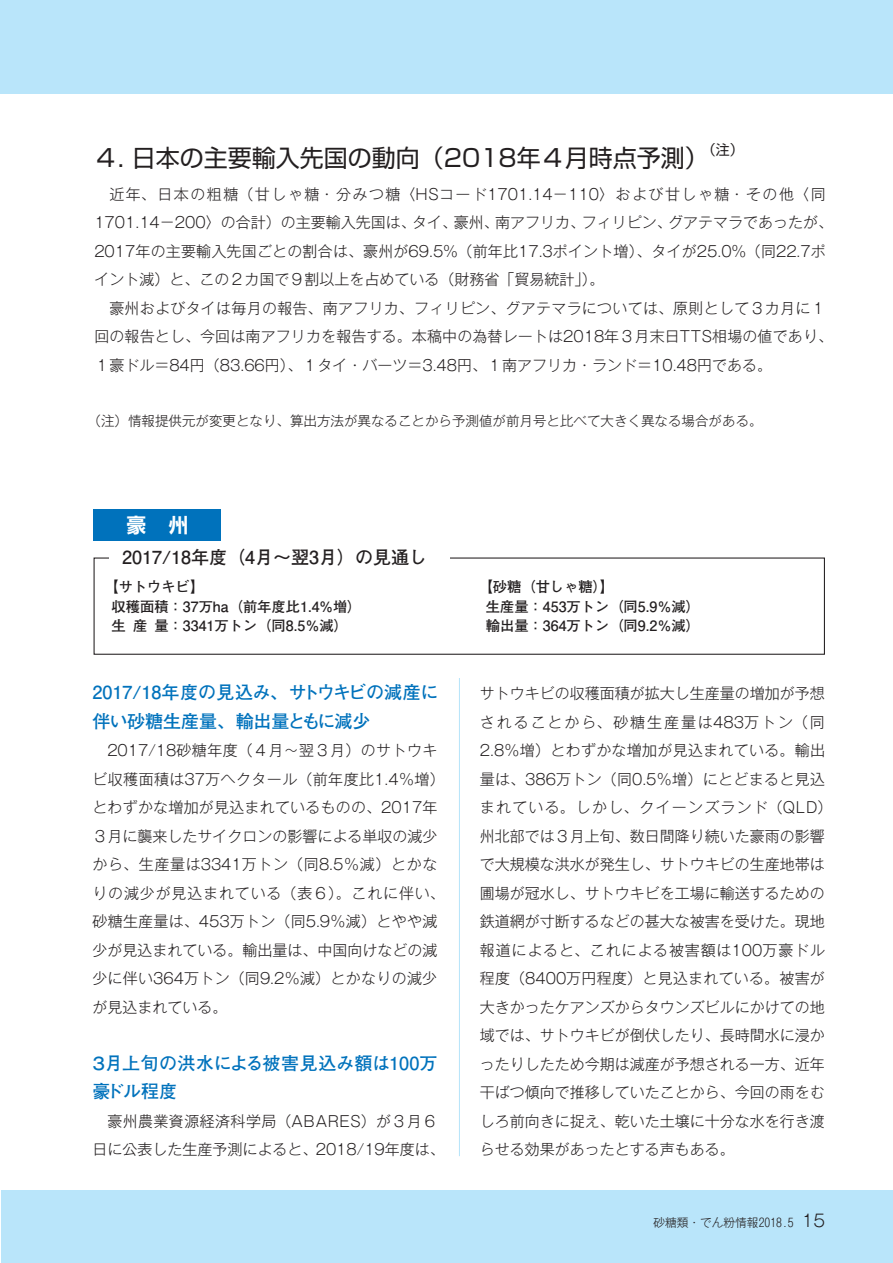
<style>
.page{position:relative;width:893px;height:1263px;background:#fff}
.page>*{position:absolute;margin:0;border:0;box-sizing:border-box;transform-origin:0 0}
.t1{font:24px "Shin Go Pr 5";color:#231f20}
.t2{font:21px "Rodin Pro B";color:#fff}
.t3{font:700 18px/28.5px "Futo Go B101 Pr 5";color:#0072bc}
.t4{font:700 18px "Futo Go B101 Pr 5";color:#231f20}
.t5{font:300 15px/28.5px "Gothic MB101 Pr 5";color:#231f20}
.t6{font:700 14.25px "Futo Go B101 Pr 5";color:#231f20}
.t7{font:13.95px "Shin Go Pr 5";color:#231f20}
.t8{font:300 13.5px "Gothic MB101 Pr 5";color:#231f20}
.t9{font:300 11.7px "Gothic MB101 Pr 5";color:#231f20}
.s1{font-size:16.95px}
</style>
<div class="page">
<div style="left:1px;top:1191px;width:892px;height:72px;background:#b9e5fa"></div>
<div style="left:1px;top:0;width:892px;height:94px;background:#b9e5fa"></div>
<hr style="left:459px;top:144px;width:1px;height:1012px;background:#b9e5fa">
<div style="left:93px;top:129px;width:732px;height:357px;background:#fff"></div>
<div style="left:92px;top:486px;width:733px;height:191px;background:#fff"></div>
<div style="left:94px;top:509px;width:127px;height:31px;background:#0072bc"></div>
<div style="left:94px;top:557px;width:731px;height:98px;border:1px solid #231f20"></div>
<div style="left:109px;top:548px;width:341px;height:20px;background:#fff"></div>
<h1 class="t1" style="left:94px;top:138px;width:617px">４. 日本の主要輸入先国の動向（2018年４月時点予測）</h1>
<p class="t7" style="left:702px;top:138px;width:43px">（注）</p>
<p class="t5" style="left:94px;top:178px;width:740px;text-indent:15px">近年、日本の粗糖（甘しゃ糖・分みつ糖〈HSコード1701.14－110〉および甘しゃ糖・その他〈同1701.14－200〉の合計）の主要輸入先国は、タイ、豪州、南アフリカ、フィリピン、グアテマラであったが、2017年の主要輸入先国ごとの割合は、豪州が69.5%（前年比17.3ポイント増）、タイが25.0%（同22.7ポイント減）と、この２カ国で９割以上を占めている（財務省「貿易統計」）。</p>
<p class="t5" style="left:94px;top:292px;width:740px;text-indent:15px">豪州およびタイは毎月の報告、南アフリカ、フィリピン、グアテマラについては、原則として３カ月に１回の報告とし、今回は南アフリカを報告する。本稿中の為替レートは2018年３月末日TTS相場の値であり、<br>１豪ドル＝84円（83.66円）、１タイ・バーツ＝3.48円、１南アフリカ・ランド＝10.48円である。</p>
<p class="t8" style="left:88px;top:410px;width:676px">（注）情報提供元が変更となり、算出方法が異なることから予測値が前月号と比べて大きく異なる場合がある。</p>
<h2 class="t2" style="left:126px;top:511px;width:64px">豪　州</h2>
<p class="t4" style="left:122px;top:543px;width:307px">2017/18年度（4月～翌3月）の見通し</p>
<p class="t6" style="left:104px;top:576px;width:101px">【サトウキビ】</p>
<p class="t6" style="left:479px;top:576px;width:137px">【砂糖（甘しゃ糖）】</p>
<p class="t6" style="left:112px;top:595px;width:251px">収穫面積：37万ha（前年度比1.4%増）</p>
<p class="t6" style="left:486px;top:595px;width:216px">生産量：453万トン（同5.9％減）</p>
<p class="t6" style="left:112px;top:615px;width:238px">生産量：3341万トン（同8.5％減）</p>
<p class="t6" style="left:486px;top:615px;width:216px">輸出量：364万トン（同9.2％減）</p>
<p class="t3" style="left:92px;top:677px;width:348px">2017/18年度の見込み、サトウキビの減産に伴い砂糖生産量、輸出量ともに減少</p>
<p class="t5" style="left:92px;top:735px;width:354px;text-indent:15px">2017/18砂糖年度（４月～翌３月）のサトウキビ収穫面積は37万ヘクタール（前年度比1.4％増）とわずかな増加が見込まれているものの、2017年<br>３月に襲来したサイクロンの影響による単収の減少から、生産量は3341万トン（同8.5％減）とかなりの減少が見込まれている（表６）。これに伴い、砂糖生産量は、453万トン（同5.9％減）とやや減少が見込まれている。輸出量は、中国向けなどの減少に伴い364万トン（同9.2％減）とかなりの減少が見込まれている。</p>
<p class="t3" style="left:90px;top:1048px;width:349px">３月上旬の洪水による被害見込み額は100万豪ドル程度</p>
<p class="t5" style="left:92px;top:1106px;width:354px;text-align:center">豪州農業資源経済科学局（ABARES）が３月６<br>日に公表した生産予測によると、2018/19年度は、</p>
<p class="t5" style="left:480px;top:678px;width:354px">サトウキビの収穫面積が拡大し生産量の増加が予想されることから、砂糖生産量は483万トン（同<br>2.8％増）とわずかな増加が見込まれている。輸出量は、386万トン（同0.5％増）にとどまると見込まれている。しかし、クイーンズランド（QLD）州北部では３月上旬、数日間降り続いた豪雨の影響で大規模な洪水が発生し、サトウキビの生産地帯は圃場が冠水し、サトウキビを工場に輸送するための鉄道網が寸断するなどの甚大な被害を受けた。現地報道によると、これによる被害額は100万豪ドル程度（8400万円程度）と見込まれている。被害が大きかったケアンズからタウンズビルにかけての地域では、サトウキビが倒伏したり、長時間水に浸かったりしたため今期は減産が予想される一方、近年干ばつ傾向で推移していたことから、今回の雨をむしろ前向きに捉え、乾いた土壌に十分な水を行き渡らせる効果があったとする声もある。</p>
<p class="t9" style="left:653px;top:1212px;width:173px">砂糖類・でん粉情報2018.5 <span class="s1">15</span></p>
</div>
